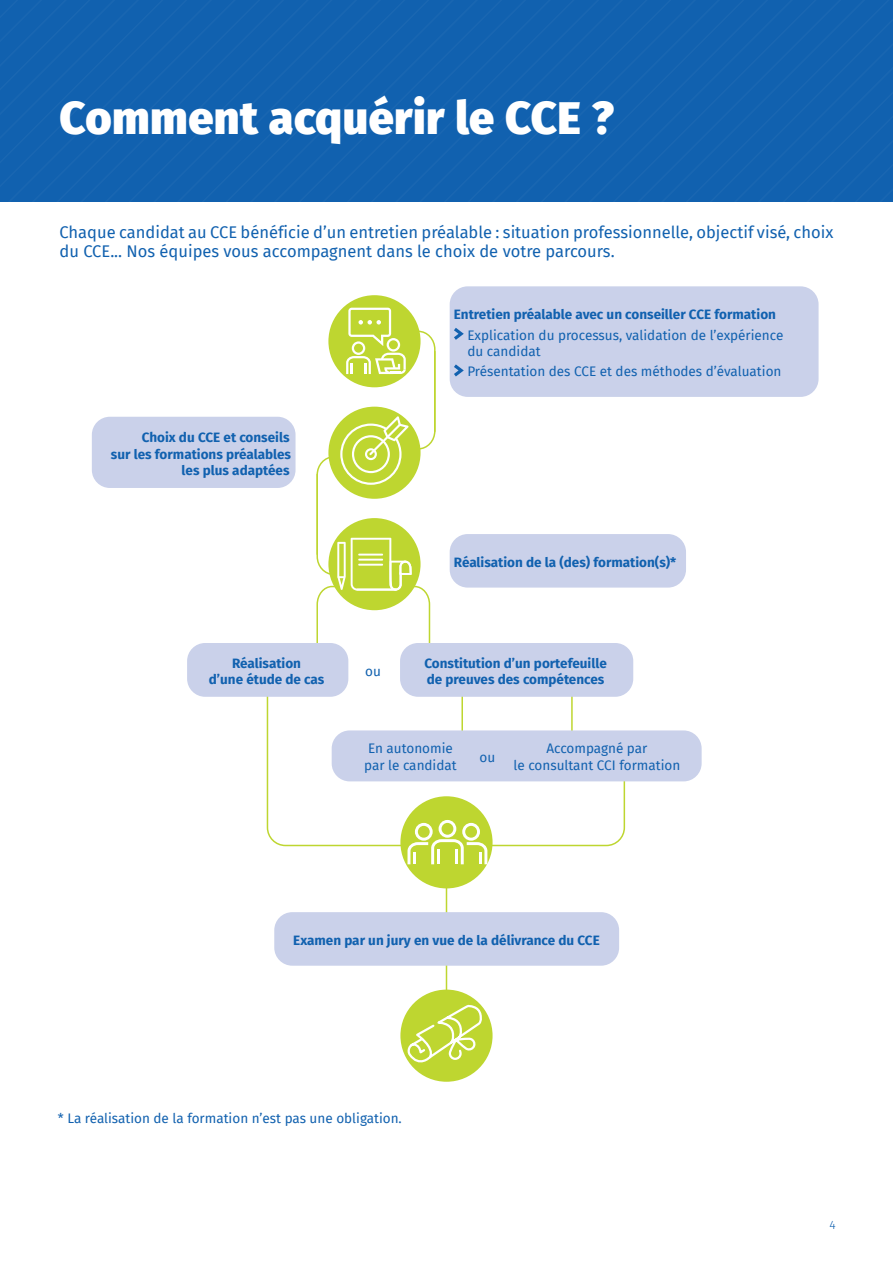
<style>
.page{position:relative;width:893px;height:1263px;background:#fff}
.page>*{position:absolute;margin:0;border:0;box-sizing:border-box;transform-origin:0 0}
.t1{font:900 45px "Fira Sans";letter-spacing:.01em;color:#fff}
.t2{font:16.5px/19.8px "Fira Sans";color:#1161af}
.t3{font:700 13.5px/16.2px "Fira Sans";color:#1161af;text-align:right}
.t4{font:13.5px/16.2px "Fira Sans";color:#1161af}
.t5{font:300 12px "Fira Sans";color:#1161af}
</style>
<div class="page">
<hr style="left:446px;top:888px;width:1px;height:183px;background:#bed630">
<svg style="left:266px;top:688px;width:360px;height:159px"></svg>
<div style="left:0;top:0;width:893px;height:202px;background:#1161af"></div>
<div style="left:274px;top:912px;width:345px;height:54px;background:#cad1ea;border-radius:18px"></div>
<svg style="left:461px;top:697px;width:32px;height:33px"></svg>
<svg style="left:541px;top:697px;width:32px;height:33px"></svg>
<div style="left:450px;top:286px;width:369px;height:111px;background:#cad1ea;border-radius:18px"></div>
<svg style="left:454px;top:328px;width:10px;height:12px"></svg>
<svg style="left:454px;top:364px;width:10px;height:12px"></svg>
<div style="left:92px;top:417px;width:204px;height:71px;background:#cad1ea;border-radius:18px"></div>
<div style="left:450px;top:534px;width:236px;height:54px;background:#cad1ea;border-radius:18px"></div>
<div style="left:328px;top:295px;width:93px;height:92px;background:#bed630;border-radius:50%"></div>
<div style="left:348px;top:650px;width:50px;height:40px;background:#fff"></div>
<div style="left:187px;top:643px;width:161px;height:54px;background:#cad1ea;border-radius:18px"></div>
<div style="left:400px;top:643px;width:233px;height:54px;background:#cad1ea;border-radius:18px"></div>
<div style="left:332px;top:730px;width:370px;height:51px;background:#cad1ea;border-radius:18px"></div>
<div style="left:400px;top:989px;width:93px;height:93px;background:#bed630;border-radius:50%"></div>
<svg style="left:404px;top:1006px;width:79px;height:62px"></svg>
<svg style="left:316px;top:308px;width:120px;height:360px"></svg>
<div style="left:400px;top:796px;width:93px;height:92px;background:#bed630;border-radius:50%"></div>
<svg style="left:407px;top:820px;width:80px;height:44px"></svg>
<h1 class="t1" style="left:60px;top:78px;width:556px">Comment acquérir le CCE ?</h1>
<p class="t2" style="left:60px;top:221px;width:775px">Chaque candidat au CCE bénéficie d’un entretien préalable : situation professionnelle, objectif visé, choix du CCE... Nos équipes vous accompagnent dans le choix de votre parcours.</p>
<p class="t3" style="left:111px;top:429px;width:182px">Choix du CCE et conseils<br>sur les formations préalables les plus adaptées</p>
<p class="t3" style="left:454px;top:306px;width:324px">Entretien préalable avec un conseiller CCE formation</p>
<p class="t4" style="left:467px;top:327px;width:318px">Explication du processus, validation de l’expérience du candidat</p>
<p class="t4" style="left:467px;top:363px;width:316px">Présentation des CCE et des méthodes d’évaluation</p>
<p class="t3" style="left:454px;top:553px;width:224px">Réalisation de la (des) formation(s)*</p>
<p class="t3" style="left:209px;top:654px;width:117px;text-align:center">Réalisation<br>d’une étude de cas</p>
<p class="t3" style="left:424px;top:654px;width:184px;text-align:left">Constitution d’un portefeuille de preuves des compétences</p>
<p class="t4" style="left:365px;top:663px;width:17px">ou</p>
<p class="t4" style="left:364px;top:740px;width:94px">En autonomie par le candidat</p>
<p class="t4" style="left:514px;top:740px;width:168px;text-align:center">Accompagné par<br>le consultant CCI formation</p>
<p class="t4" style="left:479px;top:748px;width:17px">ou</p>
<p class="t3" style="left:293px;top:931px;width:308px">Examen par un jury en vue de la délivrance du CCE</p>
<p class="t4" style="left:58px;top:1109px;width:345px">* La réalisation de la formation n’est pas une obligation.</p>
<p class="t5" style="left:829px;top:1216px;width:8px">4</p>
</div>
